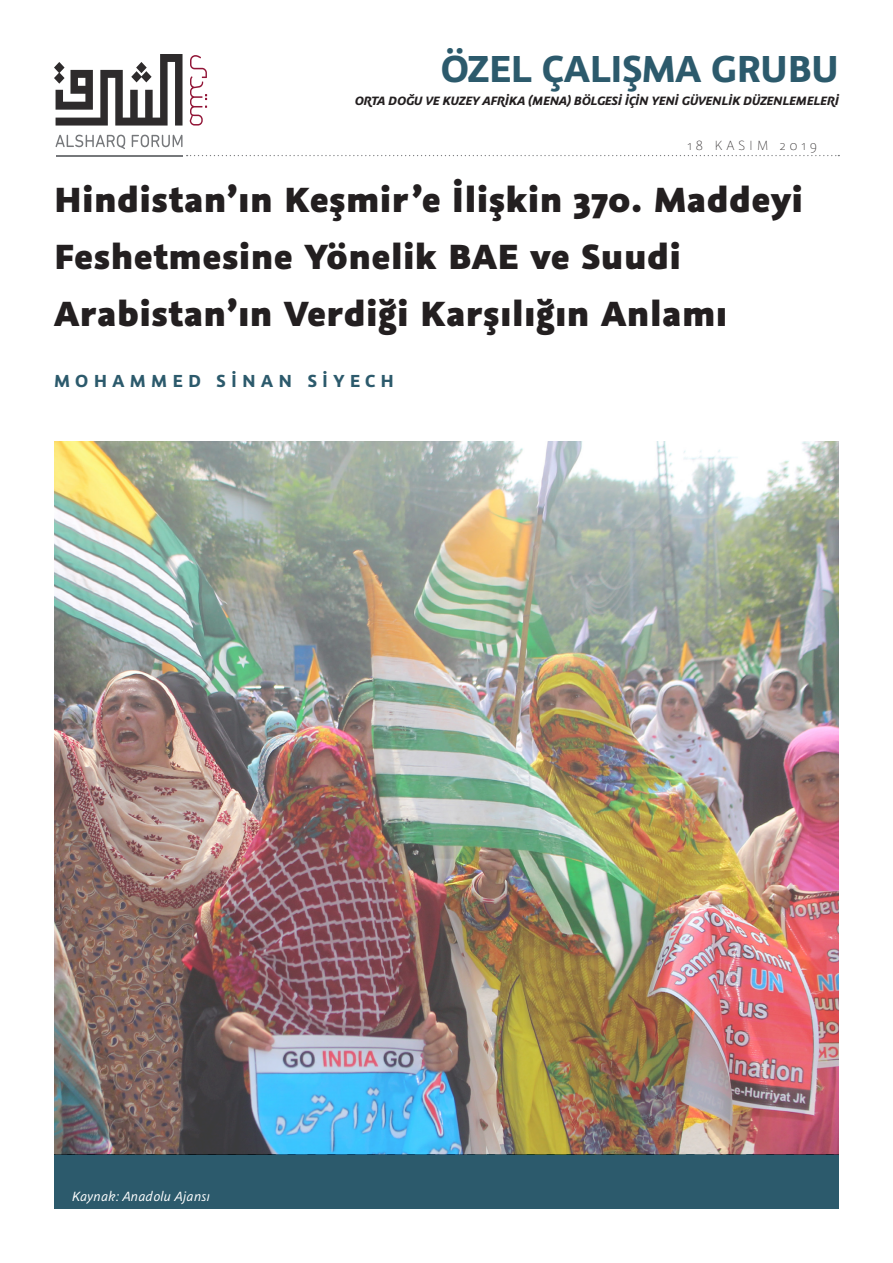
<style>
.page{position:relative;width:893px;height:1263px;background:#fff}
.page>*{position:absolute;margin:0;border:0;box-sizing:border-box;transform-origin:0 0}
.t1{font:700 42px "Graublau Sans";letter-spacing:-.015em;color:#2c5a6c}
.Magazine_Title{font:800 39px/57px "Graublau Sans";letter-spacing:.01em;color:#231f20}
.Subtitle{font:700 19.5px "Graublau Sans";letter-spacing:.27em;color:#2c5a6c}
.t2{font:italic 15px "Graublau Sans";color:#fff}
.Subtitle-2{font:200 15px "Graublau Sans";letter-spacing:.265em;color:#231f20}
.t3{font:italic 700 13.5px "Graublau Sans";letter-spacing:-.015em;color:#231f20}
</style>
<div class="page">
<svg style="left:54px;top:54px;width:129px;height:72px"></svg>
<svg style="left:190px;top:55px;width:17px;height:71px"></svg>
<svg style="left:56px;top:135px;width:127px;height:14px"></svg>
<hr style="left:56px;top:155px;width:127px;height:1px;background:#76787b">
<svg style="left:187px;top:155px;width:652px;height:1px"></svg>
<div style="left:54px;top:1155px;width:785px;height:54px;background:#2c5a6c"></div>
<img style="left:54px;top:441px;width:785px;height:714px">
<p class="t1" style="left:441px;top:42px;width:400px">ÖZEL ÇALIŞMA GRUBU</p>
<p class="t3" style="left:355px;top:92px;width:486px">ORTA DOĞU VE KUZEY AFRİKA (MENA) BÖLGESİ İÇİN YENİ GÜVENLİK DÜZENLEMELERİ</p>
<p class="Subtitle-2" style="left:687px;top:137px;width:131px">18 KASIM 2019</p>
<p class="Magazine_Title" style="left:54px;top:171px;width:750px">Hindistan’ın Keşmir’e İlişkin 370. Maddeyi<br>Feshetmesine Yönelik BAE ve Suudi<br>Arabistan’ın Verdiği Karşılığın Anlamı</p>
<p class="Subtitle" style="left:54px;top:368px;width:342px">MOHAMMED SINAN SIYECH</p>
<p class="t2" style="left:72px;top:1188px;width:140px">Kaynak: Anadolu Ajansı</p>
</div>
